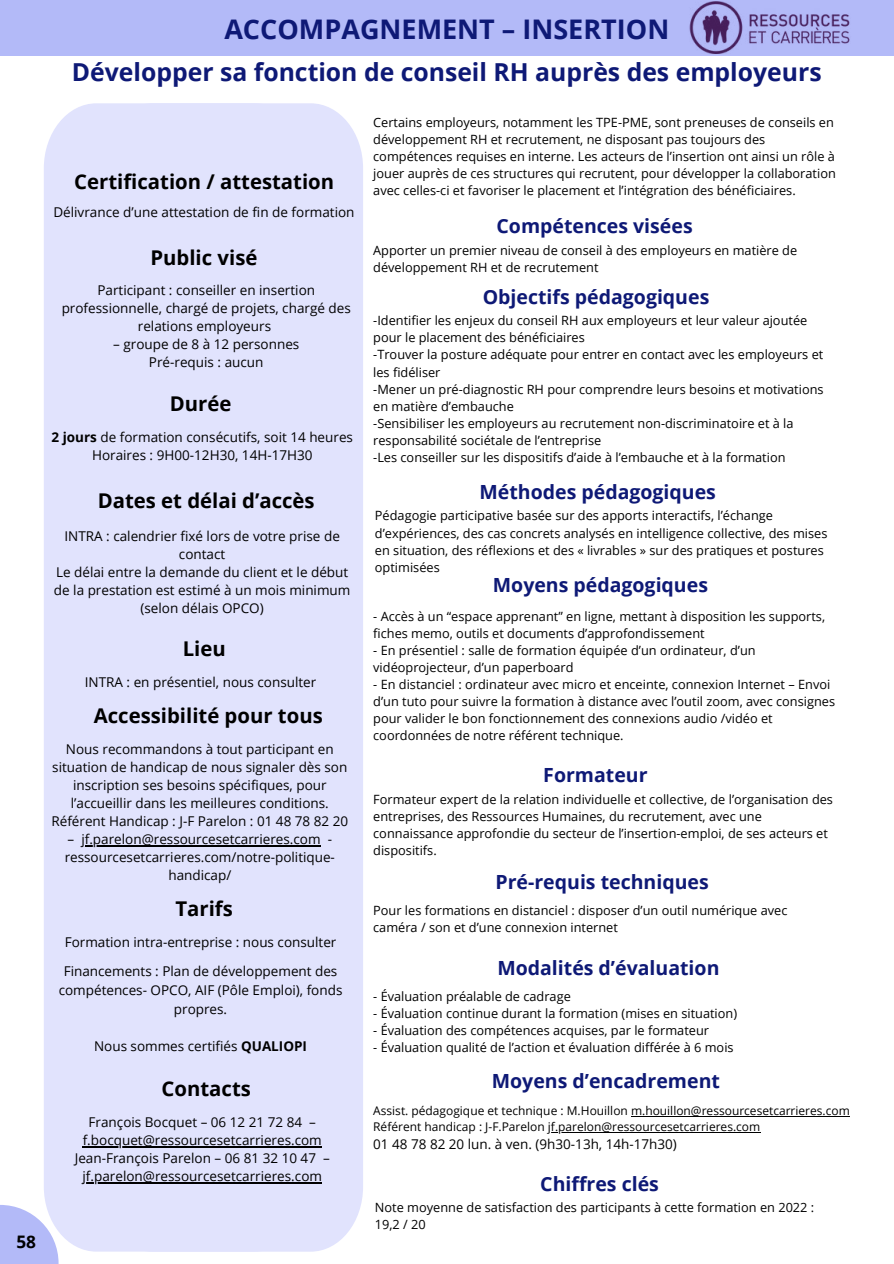
<style>
.page{position:relative;width:894px;height:1264px;background:#fff}
.page>*{position:absolute;margin:0;border:0;box-sizing:border-box;transform-origin:0 0}
.t1{font:700 27px "Open Sans";color:#0e1976}
.t2{font:700 24.75px "Open Sans";color:#0e1976}
.t3{font:700 20.25px "Open Sans";color:#000}
.t4{font:700 19.5px "Open Sans";color:#0e1976}
.t5{font:700 17.25px "Open Sans";color:#000}
.t6{font:13.5px/18px "Open Sans";color:#000;text-align:center}
.t7{font:12.75px/17px "Open Sans";color:#000}
.t8{font:12px/15.9px "Open Sans";color:#000}
.s1{font-weight:700}
</style>
<div class="page">
<div style="left:0;top:0;width:893px;height:55px;background:#b3baf8"></div>
<img style="left:689px;top:2px;width:161px;height:52px">
<svg style="left:307px;top:103px;width:56px;height:1148px;background:#e3e5fd"></svg>
<div style="left:307px;top:118px;width:44px;height:1118px;background:#e1e3fd"></div>
<div style="left:44px;top:103px;width:263px;height:1148px;background:#e1e3fd"></div>
<div style="left:56px;top:118px;width:239px;height:1118px;background:#e1e3fd"></div>
<hr style="left:83px;top:1146px;width:239px;height:1px;background:#000">
<hr style="left:82px;top:1182px;width:240px;height:1px;background:#000">
<hr style="left:81px;top:845px;width:239px;height:1px;background:#000">
<svg style="left:0;top:1204px;width:59px;height:59px;fill:#b3baf8"></svg>
<hr style="left:630px;top:1116px;width:219px;height:1px;background:#000">
<hr style="left:548px;top:1132px;width:212px;height:1px;background:#000">
<h3 class="t5" style="left:16px;top:1229px;width:21px">58</h3>
<h1 class="t1" style="left:224px;top:10px;width:446px">ACCOMPAGNEMENT – INSERTION</h1>
<h2 class="t2" style="left:72px;top:55px;width:751px">Développer sa fonction de conseil RH auprès des employeurs</h2>
<h3 class="t3" style="left:74px;top:167px;width:261px">Certification / attestation</h3>
<p class="t6" style="left:53px;top:203px;width:302px">Délivrance d’une attestation de fin de formation</p>
<h3 class="t3" style="left:150px;top:243px;width:108px">Public visé</h3>
<p class="t6" style="left:62px;top:281px;width:290px">Participant : conseiller en insertion professionnelle, chargé de projets, chargé des relations employeurs</p>
<p class="t6" style="left:113px;top:335px;width:188px">– groupe de 8 à 12 personnes<br>Pré-requis : aucun</p>
<h3 class="t3" style="left:170px;top:389px;width:63px">Durée</h3>
<p class="t6" style="left:52px;top:428px;width:303px"><span class="s1">2 jours</span> de formation consécutifs, soit 14 heures<br>Horaires : 9H00-12H30, 14H-17H30</p>
<h3 class="t3" style="left:98px;top:487px;width:218px">Dates et délai d’accès</h3>
<p class="t6" style="left:54px;top:526px;width:298px">INTRA : calendrier fixé lors de votre prise de contact<br>Le délai entre la demande du client et le début de la prestation est estimé à un mois minimum (selon délais OPCO)</p>
<h3 class="t3" style="left:183px;top:635px;width:45px">Lieu</h3>
<p class="t6" style="left:85px;top:673px;width:233px">INTRA : en présentiel, nous consulter</p>
<h3 class="t3" style="left:94px;top:701px;width:230px">Accessibilité pour tous</h3>
<p class="t6" style="left:51px;top:739px;width:298px">Nous recommandons à tout participant en situation de handicap de nous signaler dès son inscription ses besoins spécifiques, pour l’accueillir dans les meilleures conditions.<br>Référent Handicap : J-F Parelon : 01 48 78 82 20</p>
<p class="t6" style="left:65px;top:829px;width:272px">– jf.parelon@ressourcesetcarrieres.com - ressourcesetcarrieres.com/notre-politique&shy;handicap/</p>
<h3 class="t3" style="left:175px;top:894px;width:59px">Tarifs</h3>
<p class="t6" style="left:64px;top:927px;width:275px;line-height:28.8px;text-align:left">Formation intra-entreprise : nous consulter<br>Financements : Plan de développement des</p>
<p class="t6" style="left:59px;top:980px;width:285px;line-height:18.8px">compétences- OPCO, AIF (Pôle Emploi), fonds propres.</p>
<p class="t6" style="left:94px;top:1036px;width:214px">Nous sommes certifiés <span class="s1">QUALIOPI</span></p>
<h3 class="t3" style="left:161px;top:1073px;width:91px">Contacts</h3>
<p class="t6" style="left:75px;top:1112px;width:256px">François Bocquet – 06 12 21 72 84 – f.bocquet@ressourcesetcarrieres.com Jean-François Parelon – 06 81 32 10 47 – jf.parelon@ressourcesetcarrieres.com</p>
<p class="t7" style="left:373px;top:113px;width:464px">Certains employeurs, notamment les TPE-PME, sont preneuses de conseils en développement RH et recrutement, ne disposant pas toujours des compétences requises en interne. Les acteurs de l’insertion ont ainsi un rôle à jouer auprès de ces structures qui recrutent, pour développer la collaboration avec celles-ci et favoriser le placement et l’intégration des bénéficiaires.</p>
<h3 class="t4" style="left:496px;top:212px;width:198px">Compétences visées</h3>
<p class="t7" style="left:373px;top:242px;width:425px">Apporter un premier niveau de conseil à des employeurs en matière de développement RH et de recrutement</p>
<h3 class="t4" style="left:482px;top:283px;width:228px">Objectifs pédagogiques</h3>
<p class="t7" style="left:373px;top:312px;width:452px">-Identifier les enjeux du conseil RH aux employeurs et leur valeur ajoutée pour le placement des bénéficiaires<br>-Trouver la posture adéquate pour entrer en contact avec les employeurs et les fidéliser<br>-Mener un pré-diagnostic RH pour comprendre leurs besoins et motivations en matière d’embauche<br>-Sensibiliser les employeurs au recrutement non-discriminatoire et à la responsabilité sociétale de l’entreprise<br>-Les conseiller sur les dispositifs d’aide à l’embauche et à la formation</p>
<h3 class="t4" style="left:479px;top:478px;width:238px">Méthodes pédagogiques</h3>
<p class="t7" style="left:375px;top:507px;width:454px">Pédagogie participative basée sur des apports interactifs, l’échange d’expériences, des cas concrets analysés en intelligence collective, des mises en situation, des réflexions et des « livrables » sur des pratiques et postures optimisées</p>
<h3 class="t4" style="left:492px;top:570px;width:216px">Moyens pédagogiques</h3>
<p class="t7" style="left:373px;top:608px;width:453px">- Accès à un “espace apprenant” en ligne, mettant à disposition les supports, fiches memo, outils et documents d’approfondissement</p>
<p class="t7" style="left:373px;top:642px;width:384px">- En présentiel : salle de formation équipée d’un ordinateur, d’un vidéoprojecteur, d’un paperboard</p>
<p class="t7" style="left:373px;top:676px;width:463px">- En distanciel : ordinateur avec micro et enceinte, connexion Internet – Envoi d’un tuto pour suivre la formation à distance avec l’outil zoom, avec consignes pour valider le bon fonctionnement des connexions audio /vidéo et coordonnées de notre référent technique.</p>
<h3 class="t4" style="left:543px;top:760px;width:106px">Formateur</h3>
<p class="t7" style="left:373px;top:790px;width:461px">Formateur expert de la relation individuelle et collective, de l’organisation des entreprises, des Ressources Humaines, du recrutement, avec une connaissance approfondie du secteur de l’insertion-emploi, de ses acteurs et dispositifs.</p>
<h3 class="t4" style="left:495px;top:868px;width:215px">Pré-requis techniques</h3>
<p class="t7" style="left:373px;top:901px;width:415px">Pour les formations en distanciel : disposer d’un outil numérique avec caméra / son et d’une connexion internet</p>
<h3 class="t4" style="left:497px;top:954px;width:223px">Modalités d’évaluation</h3>
<p class="t7" style="left:373px;top:987px;width:199px">- Évaluation préalable de cadrage</p>
<p class="t7" style="left:373px;top:1004px;width:365px">- Évaluation continue durant la formation (mises en situation)</p>
<p class="t7" style="left:373px;top:1021px;width:337px">- Évaluation des compétences acquises, par le formateur</p>
<p class="t7" style="left:373px;top:1038px;width:362px">- Évaluation qualité de l’action et évaluation différée à 6 mois</p>
<h3 class="t4" style="left:491px;top:1067px;width:229px">Moyens d’encadrement</h3>
<p class="t8" style="left:373px;top:1102px;width:478px">Assist. pédagogique et technique : M.Houillon m.houillon@ressourcesetcarrieres.com<br>Référent handicap : J-F.Parelon jf.parelon@ressourcesetcarrieres.com</p>
<p class="t6" style="left:373px;top:1135px;width:305px">01 48 78 82 20 lun. à ven. (9h30-13h, 14h-17h30)</p>
<h3 class="t4" style="left:540px;top:1169px;width:120px">Chiffres clés</h3>
<p class="t7" style="left:375px;top:1198px;width:440px">Note moyenne de satisfaction des participants à cette formation en 2022 :<br>19,2 / 20</p>
</div>
